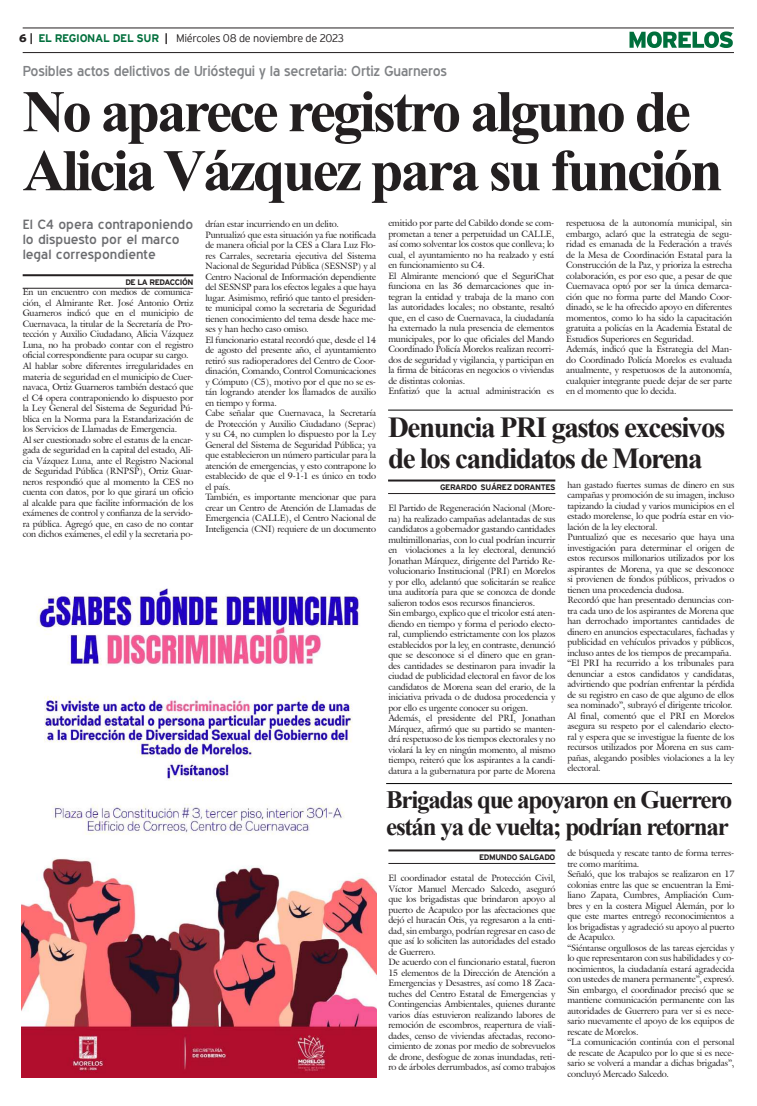
<style>
.page{position:relative;width:757px;height:1106px;background:#fff}
.page>*{position:absolute;margin:0;border:0;box-sizing:border-box;transform-origin:0 0}
.t1{font:700 59px/59px "Times New Roman";letter-spacing:-.05em;color:#231f20}
.t2{font:700 29px/31px "Times New Roman";letter-spacing:-.05em;color:#231f20}
.t3{font:700 25px/27px "Times New Roman";letter-spacing:-.05em;color:#231f20}
.t4{font:14px "Blue Highway";letter-spacing:-.015em;color:#808285;scale:1.05 1}
.t5{font:13px/15px "Blue Highway";color:#6c6d70;scale:1.1 1}
.t6{font:300 11px "Interstate";letter-spacing:-.025em;color:#231f20}
.t7{font:9px/10.5px "Galliard IT Cby BT";letter-spacing:-.01em;color:#231f20}
.t8{font:700 8px "Interstate";letter-spacing:-.05em;color:#231f20}
.s1{font-weight:900}
.s2{font-weight:700}
.s3{font-weight:700;color:#006f3c}
</style>
<div class="page">
<hr style="left:23px;top:28px;width:711px;height:1px;background:#231f20">
<hr style="left:23px;top:52px;width:711px;height:1px;background:#231f20">
<svg style="left:629px;top:31px;width:104px;height:17px"></svg>
<img style="left:21px;top:588px;width:355px;height:489px">
<hr style="left:388px;top:849px;width:167px;height:2px;background:#231f20">
<hr style="left:388px;top:863px;width:167px;height:1px;background:#231f20">
<hr style="left:386px;top:783px;width:346px;height:1px;background:#000">
<hr style="left:388px;top:479px;width:167px;height:2px;background:#231f20">
<hr style="left:388px;top:493px;width:167px;height:1px;background:#231f20">
<hr style="left:23px;top:274px;width:170px;height:2px;background:#231f20">
<hr style="left:23px;top:288px;width:170px;height:1px;background:#231f20">
<hr style="left:388px;top:409px;width:345px;height:1px;background:#000">
<p class="t6" style="left:19px;top:32px;width:326px"><span class="s1">6</span> <span class="s2">|</span> <span class="s3">EL REGIONAL DEL SUR</span> <span class="s2">|</span> Miércoles 08 de noviembre de 2023</p>
<h3 class="t4" style="left:23px;top:62px;width:406px">Posibles actos delictivos de Urióstegui y la secretaria: Ortiz Guarneros</h3>
<h1 class="t1" style="left:23px;top:80px;width:702px">No aparece registro alguno de<br>Alicia Vázquez para su función</h1>
<h3 class="t5" style="left:23px;top:217px;width:157px">El C4 opera contraponiendo lo dispuesto por el marco legal correspondiente</h3>
<p class="t8" style="left:125px;top:277px;width:69px">DE LA REDACCIÓN</p>
<p class="t7" style="left:388px;top:218px;width:167px">emitido por parte del Cabildo donde se com&shy;prometan a tener a perpetuidad un CALLE, así como solventar los costos que conlleva; lo cual, el ayuntamiento no ha realzado y está en funcionamiento su C4.<br>El Almirante mencionó que el SeguriChat funciona en las 36 demarcaciones que in&shy;tegran la entidad y trabaja de la mano con las autoridades locales; no obstante, resaltó que, en el caso de Cuernavaca, la ciudadanía ha externado la nula presencia de elementos municipales, por lo que oficiales del Mando Coordinado Policía Morelos realizan recorri&shy;dos de seguridad y vigilancia, y participan en la firma de bitácoras en negocios o viviendas de distintas colonias.<br>Enfatizó que la actual administración es</p>
<p class="t7" style="left:566px;top:218px;width:167px">respetuosa de la autonomía municipal, sin embargo, aclaró que la estrategia de segu&shy;ridad es emanada de la Federación a través de la Mesa de Coordinación Estatal para la Construcción de la Paz, y prioriza la estrecha colaboración, es por eso que, a pesar de que Cuernavaca optó por ser la única demarca&shy;ción que no forma parte del Mando Coor&shy;dinado, se le ha ofrecido apoyo en diferentes momentos, como lo ha sido la capacitación gratuita a policías en la Academia Estatal de Estudios Superiores en Seguridad.<br>Además, indicó que la Estrategia del Man&shy;do Coordinado Policía Morelos es evaluada anualmente, y respetuosos de la autonomía, cualquier integrante puede dejar de ser parte en el momento que lo decida.</p>
<p class="t7" style="left:205px;top:219px;width:172px">drían estar incurriendo en un delito.<br>Puntualizó que esta situación ya fue notificada de manera oficial por la CES a Clara Luz Flo&shy;res Carrales, secretaria ejecutiva del Sistema Nacional de Seguridad Pública (SESNSP) y al Centro Nacional de Información dependiente del SESNSP para los efectos legales a que haya lugar. Asimismo, refirió que tanto el presiden&shy;te municipal como la secretaria de Seguridad tienen conocimiento del tema desde hace me&shy;ses y han hecho caso omiso.<br>El funcionario estatal recordó que, desde el 14 de agosto del presente año, el ayuntamiento retiró sus radioperadores del Centro de Coor&shy;dinación, Comando, Control Comunicaciones y Cómputo (C5), motivo por el que no se es&shy;tán logrando atender los llamados de auxilio en tiempo y forma.<br>Cabe señalar que Cuernavaca, la Secretaría de Protección y Auxilio Ciudadano (Seprac) y su C4, no cumplen lo dispuesto por la Ley General del Sistema de Seguridad Pública; ya que establecieron un número particular para la atención de emergencias, y esto contrapone lo establecido de que el 9-1-1 es único en todo el país.<br>También, es importante mencionar que para crear un Centro de Atención de Llamadas de Emergencia (CALLE), el Centro Nacional de Inteligencia (CNI) requiere de un documento</p>
<p class="t7" style="left:23px;top:287px;width:172px">En un encuentro con medios de comunica&shy;ción, el Almirante Ret. José Antonio Ortiz Guarneros indicó que en el municipio de Cuernavaca, la titular de la Secretaría de Pro&shy;tección y Auxilio Ciudadano, Alicia Vázquez Luna, no ha probado contar con el registro oficial correspondiente para ocupar su cargo.<br>Al hablar sobre diferentes irregularidades en materia de seguridad en el municipio de Cuer&shy;navaca, Ortiz Guarneros también destacó que el C4 opera contraponiendo lo dispuesto por la Ley General del Sistema de Seguridad Pú&shy;blica en la Norma para la Estandarización de los Servicios de Llamadas de Emergencia.<br>Al ser cuestionado sobre el estatus de la encar&shy;gada de seguridad en la capital del estado, Ali&shy;cia Vázquez Luna, ante el Registro Nacional de Seguridad Pública (RNPSP), Ortiz Guar&shy;neros respondió que al momento la CES no cuenta con datos, por lo que girará un oficio al alcalde para que facilite información de los exámenes de control y confianza de la servido&shy;ra pública. Agregó que, en caso de no contar con dichos exámenes, el edil y la secretaria po-</p>
<h2 class="t2" style="left:388px;top:411px;width:339px">Denuncia PRI gastos excesivos de los candidatos de Morena</h2>
<p class="t8" style="left:440px;top:483px;width:117px">GERARDO SUÁREZ DORANTES</p>
<p class="t7" style="left:567px;top:479px;width:168px">han gastado fuertes sumas de dinero en sus campañas y promoción de su imagen, incluso tapizando la ciudad y varios municipios en el estado morelense, lo que podría estar en vio&shy;lación de la ley electoral.<br>Puntualizó que es necesario que haya una investigación para determinar el origen de estos recursos millonarios utilizados por los aspirantes de Morena, ya que se desconoce si provienen de fondos públicos, privados o tienen una procedencia dudosa.<br>Recordó que han presentado denuncias con&shy;tra cada uno de los aspirantes de Morena que han derrochado importantes cantidades de dinero en anuncios espectaculares, fachadas y publicidad en vehículos privados y públicos, incluso antes de los tiempos de precampaña. “El PRI ha recurrido a los tribunales para denunciar a estos candidatos y candidatas, advirtiendo que podrían enfrentar la pérdida de su registro en caso de que alguno de ellos sea nominado”, subrayó el dirigente tricolor.<br>Al final, comentó que el PRI en Morelos asegura su respeto por el calendario electo&shy;ral y espera que se investigue la fuente de los recursos utilizados por Morena en sus cam&shy;pañas, alegando posibles violaciones a la ley electoral.</p>
<h3 class="t3" style="left:386px;top:785px;width:348px">Brigadas que apoyaron en Guerrero están ya de vuelta; podrían retornar</h3>
<p class="t8" style="left:479px;top:852px;width:78px">EDMUNDO SALGADO</p>
<p class="t7" style="left:388px;top:503px;width:168px">El Partido de Regeneración Nacional (More&shy;na) ha realizado campañas adelantadas de sus candidatos a gobernador gastando cantidades multimillonarias, con lo cual podrían incurrir en violaciones a la ley electoral, denunció Jonathan Márquez, dirigente del Partido Re&shy;volucionario Institucional (PRI) en Morelos y por ello, adelantó que solicitarán se realice una auditoría para que se conozca de donde salieron todos esos recursos financieros.<br>Sin embargo, explico que el tricolor está aten&shy;diendo en tiempo y forma el periodo electo&shy;ral, cumpliendo estrictamente con los plazos establecidos por la ley, en contraste, denunció que se desconoce si el dinero que en gran&shy;des cantidades se destinaron para invadir la ciudad de publicidad electoral en favor de los candidatos de Morena sean del erario, de la iniciativa privada o de dudosa procedencia y por ello es urgente conocer su origen.<br>Además, el presidente del PRI, Jonathan Márquez, afirmó que su partido se manten&shy;drá respetuoso de los tiempos electorales y no violará la ley en ningún momento, al mismo tiempo, reiteró que los aspirantes a la candi&shy;datura a la gubernatura por parte de Morena</p>
<p class="t7" style="left:567px;top:847px;width:168px">de búsqueda y rescate tanto de forma terres&shy;tre como marítima.<br>Señaló, que los trabajos se realizaron en 17 colonias entre las que se encuentran la Emi&shy;liano Zapata, Cumbres, Ampliación Cum&shy;bres y en la costera Miguel Alemán, por lo que este martes entregó reconocimientos a los brigadistas y agradeció su apoyo al puerto de Acapulco.<br>“Siéntanse orgullosos de las tareas ejercidas y lo que representaron con sus habilidades y co&shy;nocimientos, la ciudadanía estará agradecida con ustedes de manera permanente”, expresó.<br>Sin embargo, el coordinador precisó que se mantiene comunicación permanente con las autoridades de Guerrero para ver si es nece&shy;sario nuevamente el apoyo de los equipos de rescate de Morelos.<br>“La comunicación continúa con el personal de rescate de Acapulco por lo que si es nece&shy;sario se volverá a mandar a dichas brigadas”, concluyó Mercado Salcedo.</p>
<p class="t7" style="left:388px;top:872px;width:168px">El coordinador estatal de Protección Civil, Víctor Manuel Mercado Salcedo, aseguró que los brigadistas que brindaron apoyo al puerto de Acapulco por las afectaciones que dejó el huracán Otis, ya regresaron a la enti&shy;dad, sin embargo, podrían regresar en caso de que así lo soliciten las autoridades del estado de Guerrero.<br>De acuerdo con el funcionario estatal, fueron 15 elementos de la Dirección de Atención a Emergencias y Desastres, así como 18 Zaca&shy;tuches del Centro Estatal de Emergencias y Contingencias Ambientales, quienes durante varios días estuvieron realizando labores de remoción de escombros, reapertura de viali&shy;dades, censo de viviendas afectadas, recono&shy;cimiento de zonas por medio de sobrevuelos de drone, desfogue de zonas inundadas, reti&shy;ro de árboles derrumbados, así como trabajos</p>
</div>
